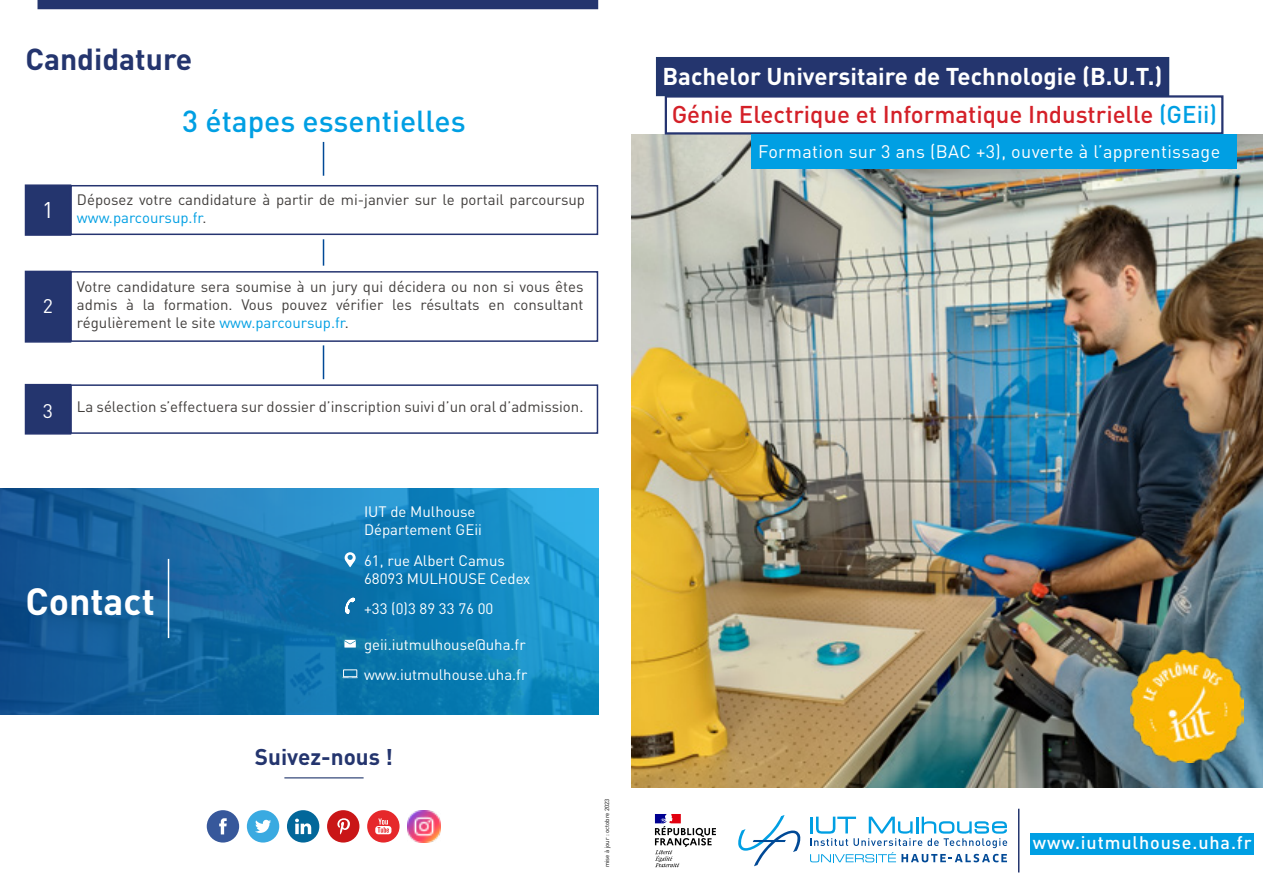
<style>
.page{position:relative;width:1263px;height:893px;background:#fff}
.page>*{position:absolute;margin:0;border:0;box-sizing:border-box;transform-origin:0 0}
.t1{font:700 37.5px "DIN Pro";color:#fff}
.t2{font:500 30px "DIN Pro";color:#009fe3}
.t3{font:700 30px "DIN Pro";color:#24356e}
.t4{font:500 24px "DIN Pro";color:#d42028}
.t5{font:700 24px "DIN Pro";color:#fff}
.t6{font:700 22.5px "DIN Pro";color:#24356e}
.t7{font:22.5px "DIN Pro";color:#fff}
.t8{font:19.5px "DIN Pro";color:#fff}
.t9{font:18px "DIN Pro";letter-spacing:.02em;color:#fff}
.t10{font:500 18px "DIN Pro";letter-spacing:.05em;color:#fff}
.t11{font:15px/18px "DIN Pro";color:#413e3c;text-align:justify}
.t12{font:15px/18px "DIN Pro";color:#fff}
.t13{font:6px "DIN Pro";color:#000}
.s1{color:#009fe3}
</style>
<div class="page">
<img style="left:631px;top:135px;width:632px;height:653px">
<div style="left:38px;top:0;width:560px;height:9px;background:#24356e"></div>
<svg style="left:0;top:489px;width:598px;height:225px;background:#1474ae"></svg>
<svg style="left:345px;top:552px;width:11px;height:15px"></svg>
<svg style="left:345px;top:598px;width:10px;height:16px"></svg>
<svg style="left:344px;top:640px;width:12px;height:8px"></svg>
<div style="left:343px;top:669px;width:14px;height:8px;border:1px solid #fff"></div>
<svg style="left:343px;top:677px;width:15px;height:2px"></svg>
<hr style="left:284px;top:777px;width:80px;height:1px;background:#21366c">
<hr style="left:168px;top:559px;width:1px;height:79px;background:#fff">
<div style="left:25px;top:184px;width:46px;height:52px;background:#24356e;border:2px solid #253470"></div>
<div style="left:70px;top:185px;width:528px;height:50px;border:2px solid #253470"></div>
<div style="left:25px;top:271px;width:46px;height:72px;background:#24356e"></div>
<div style="left:70px;top:271px;width:528px;height:71px;border:2px solid #253470"></div>
<div style="left:25px;top:384px;width:46px;height:51px;background:#24356e"></div>
<div style="left:70px;top:384px;width:528px;height:50px;border:2px solid #253470"></div>
<svg style="left:323px;top:239px;width:1px;height:27px"></svg>
<hr style="left:323px;top:345px;width:1px;height:34px;background:#004996">
<hr style="left:323px;top:142px;width:1px;height:34px;background:#004996">
<div style="left:665px;top:95px;width:558px;height:40px;background:#fff;border:2px solid #253470"></div>
<div style="left:751px;top:135px;width:486px;height:34px;background:#009fe3"></div>
<div style="left:656px;top:57px;width:513px;height:39px;background:#24356e"></div>
<img style="left:1131px;top:651px;width:112px;height:112px">
<svg style="left:738px;top:815px;width:63px;height:51px"></svg>
<svg style="left:810px;top:817px;width:197px;height:45px"></svg>
<hr style="left:1018px;top:809px;width:1px;height:63px;background:#24356e">
<div style="left:1030px;top:833px;width:224px;height:21px;background:#009fe3"></div>
<svg style="left:655px;top:814px;width:61px;height:53px"></svg>
<svg style="left:207px;top:810px;width:32px;height:32px"></svg>
<svg style="left:247px;top:810px;width:32px;height:32px"></svg>
<svg style="left:287px;top:810px;width:32px;height:32px"></svg>
<svg style="left:327px;top:810px;width:32px;height:32px"></svg>
<svg style="left:367px;top:810px;width:33px;height:32px"></svg>
<img style="left:408px;top:810px;width:32px;height:32px">
<h2 class="t3" style="left:26px;top:34px;width:168px">Candidature</h2>
<h3 class="t7" style="left:42px;top:192px;width:13px">1</h3>
<h3 class="t8" style="left:43px;top:291px;width:12px">2</h3>
<h2 class="t2" style="left:182px;top:97px;width:285px">3 étapes essentielles</h2>
<p class="t11" style="left:77px;top:189px;width:510px">Déposez votre candidature à partir de mi-janvier sur le portail parcoursup <span class="s1">www.parcoursup.fr</span>.</p>
<p class="t11" style="left:77px;top:277px;width:508px">Votre candidature sera soumise à un jury qui décidera ou non si vous êtes admis à la formation. Vous pouvez vérifier les résultats en consultant régulièrement le site <span class="s1">www.parcoursup.fr</span>.</p>
<h3 class="t8" style="left:43px;top:395px;width:12px">3</h3>
<p class="t11" style="left:77px;top:396px;width:508px">La sélection s’effectuera sur dossier d’inscription suivi d’un oral d’admission.</p>
<h1 class="t1" style="left:26px;top:570px;width:131px">Contact</h1>
<p class="t12" style="left:364px;top:501px;width:119px">IUT de Mulhouse<br>Département GEii</p>
<p class="t12" style="left:364px;top:550px;width:168px">61, rue Albert Camus<br>68093 MULHOUSE Cedex</p>
<p class="t12" style="left:364px;top:598px;width:131px">+33 (0)3 89 33 76 00</p>
<p class="t12" style="left:364px;top:628px;width:165px;line-height:30px">geii.iutmulhouse@uha.fr www.iutmulhouse.uha.fr</p>
<h3 class="t6" style="left:255px;top:738px;width:140px">Suivez-nous !</h3>
<p class="t13" style="left:602px;top:867px;width:70px;rotate:-90deg">mise à jour : octobre 2023</p>
<h3 class="t5" style="left:662px;top:56px;width:502px">Bachelor Universitaire de Technologie (B.U.T.)</h3>
<h3 class="t4" style="left:672px;top:95px;width:547px">Génie Electrique et Informatique Industrielle <span class="s1">(GEii)</span></h3>
<p class="t9" style="left:758px;top:138px;width:464px">Formation sur 3 ans (BAC +3), ouverte à l’apprentissage</p>
<p class="t10" style="left:1033px;top:828px;width:220px">www.iutmulhouse.uha.fr</p>
</div>
